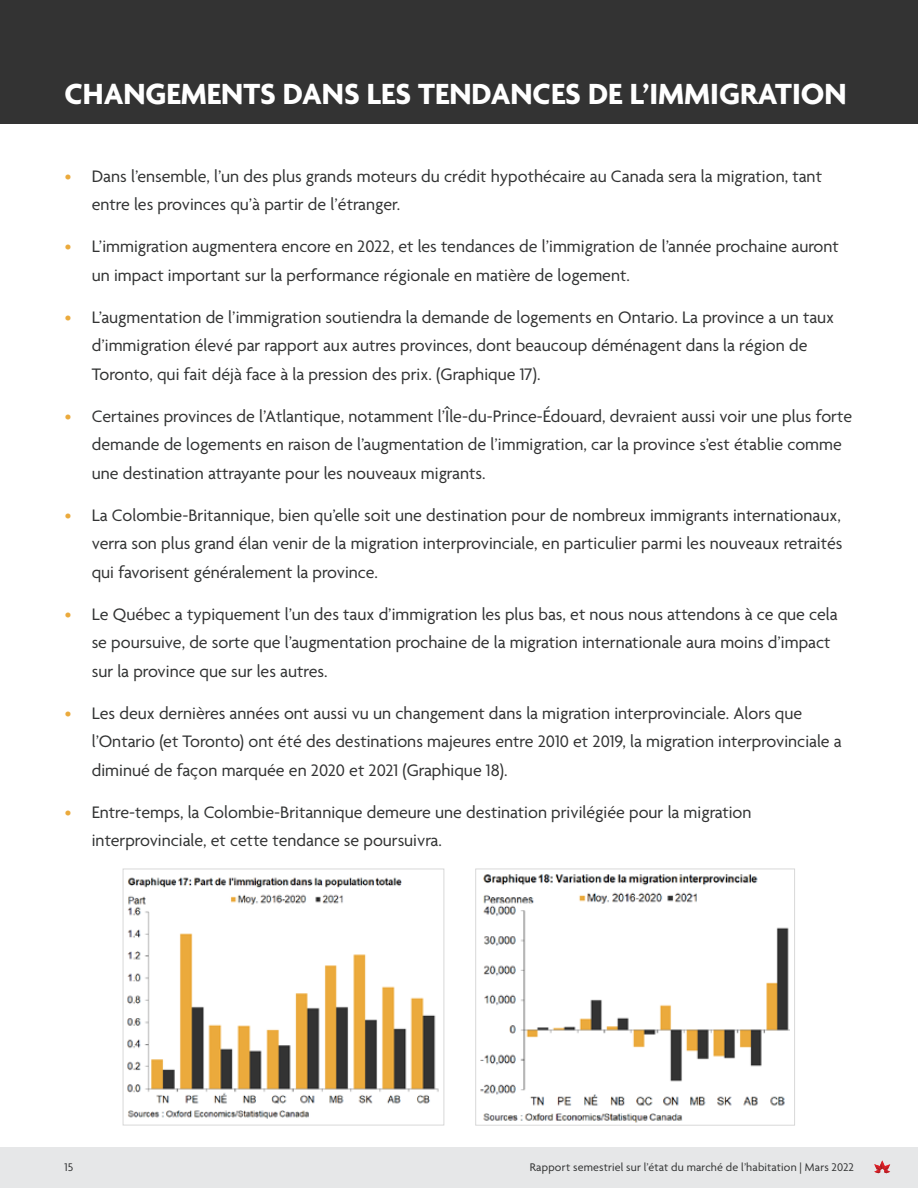
<style>
.page{position:relative;width:918px;height:1188px;background:#fff}
.page>*{position:absolute;margin:0;border:0;box-sizing:border-box;transform-origin:0 0}
.t1{font:700 31.5px "Agenda";color:#fff}
.t2{font:18px/28.5px "Agenda";color:#323333}
.t3{font:12px "Agenda";letter-spacing:.015em;color:#323333}
.s1{color:#ebaa3c}
</style>
<div class="page">
<div style="left:0;top:1147px;width:918px;height:41px;background:#e6e7e8"></div>
<svg style="left:874px;top:1160px;width:16px;height:13px"></svg>
<div style="left:0;top:0;width:918px;height:124px;background:#333"></div>
<img style="left:127px;top:877px;width:312px;height:242px">
<img style="left:480px;top:874px;width:310px;height:249px">
<h1 class="t1" style="left:64px;top:77px;width:784px">CHANGEMENTS DANS LES TENDANCES DE L’IMMIGRATION</h1>
<p class="t2" style="left:92px;top:163px;width:732px;text-indent:-27px"><span class="s1">•</span> Dans l’ensemble, l’un des plus grands moteurs du crédit hypothécaire au Canada sera la migration, tant entre les provinces qu’à partir de l’étranger.</p>
<p class="t2" style="left:92px;top:233px;width:749px;text-indent:-27px"><span class="s1">•</span> L’immigration augmentera encore en 2022, et les tendances de l’immigration de l’année prochaine auront un impact important sur la performance régionale en matière de logement.</p>
<p class="t2" style="left:92px;top:304px;width:744px;text-indent:-27px"><span class="s1">•</span> L’augmentation de l’immigration soutiendra la demande de logements en Ontario. La province a un taux d’immigration élevé par rapport aux autres provinces, dont beaucoup déménagent dans la région de<br>Toronto, qui fait déjà face à la pression des prix. (Graphique 17).</p>
<p class="t2" style="left:92px;top:403px;width:762px;text-indent:-27px"><span class="s1">•</span> Certaines provinces de l’Atlantique, notamment l’Île-du-Prince-Édouard, devraient aussi voir une plus forte demande de logements en raison de l’augmentation de l’immigration, car la province s’est établie comme une destination attrayante pour les nouveaux migrants.</p>
<p class="t2" style="left:92px;top:502px;width:752px;text-align:justify;text-indent:-27px"><span class="s1">•</span> La Colombie-Britannique, bien qu’elle soit une destination pour de nombreux immigrants internationaux, verra son plus grand élan venir de la migration interprovinciale, en particulier parmi les nouveaux retraités qui favorisent généralement la province.</p>
<p class="t2" style="left:92px;top:601px;width:747px;text-indent:-27px"><span class="s1">•</span> Le Québec a typiquement l’un des taux d’immigration les plus bas, et nous nous attendons à ce que cela se poursuive, de sorte que l’augmentation prochaine de la migration internationale aura moins d’impact sur la province que sur les autres.</p>
<p class="t2" style="left:92px;top:700px;width:752px;text-indent:-27px"><span class="s1">•</span> Les deux dernières années ont aussi vu un changement dans la migration interprovinciale. Alors que l’Ontario (et Toronto) ont été des destinations majeures entre 2010 et 2019, la migration interprovinciale a diminué de façon marquée en 2020 et 2021 (Graphique 18).</p>
<p class="t2" style="left:92px;top:799px;width:661px;text-indent:-27px"><span class="s1">•</span> Entre-temps, la Colombie-Britannique demeure une destination privilégiée pour la migration interprovinciale, et cette tendance se poursuivra.</p>
<p class="t3" style="left:64px;top:1161px;width:10px">15</p>
<p class="t3" style="left:530px;top:1161px;width:326px">Rapport semestriel sur l’état du marché de l’habitation | Mars 2022</p>
</div>
